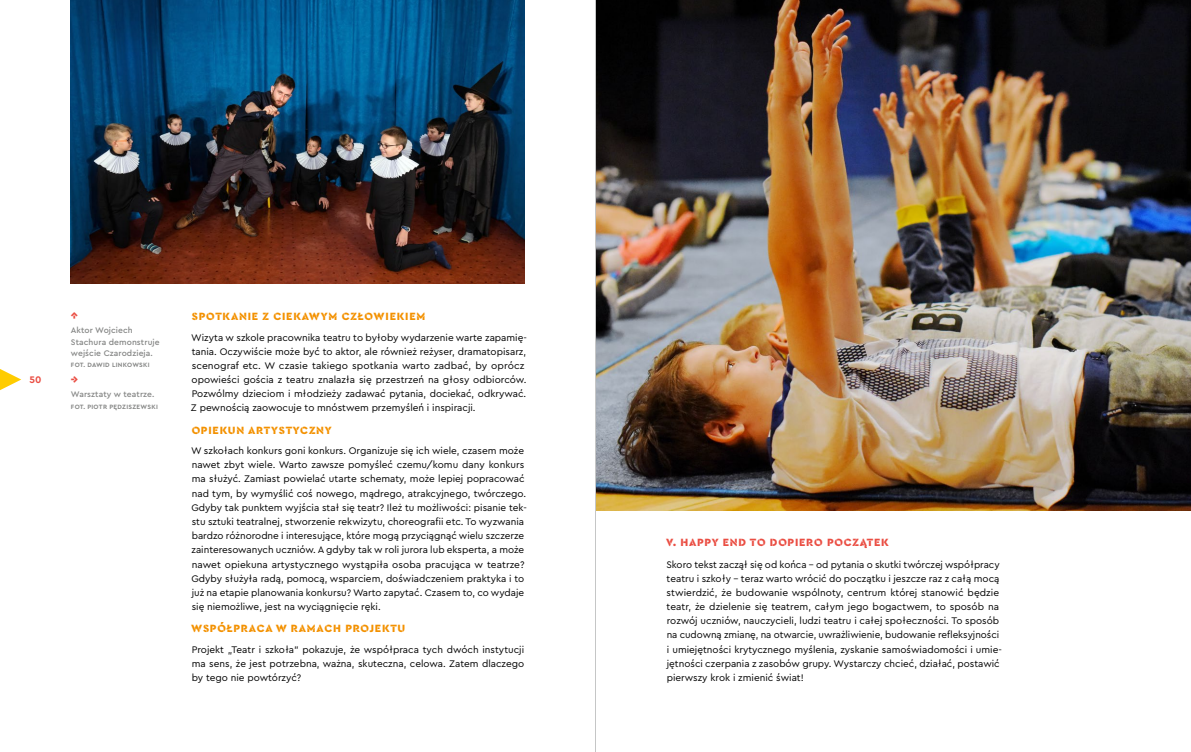
<style>
.page{position:relative;width:1191px;height:752px;background:#fff}
.page>*{position:absolute;margin:0;border:0;box-sizing:border-box;transform-origin:0 0}
.t1{font:900 11px "Cera Stencil PRO";letter-spacing:.07em;color:#f39100}
.t2{font:900 11px "Cera Stencil PRO";letter-spacing:.07em;color:#ea4e43}
.t3{font:10px/14.2px "Cera PRO";color:#000}
.t4{font:700 10px "Cera PRO";color:#ea4e43}
.t5{font:500 8.5px/11.3px "Cera PRO";letter-spacing:.01em;color:#868786}
.t6{font:700 6.5px "Cera PRO";letter-spacing:.045em;color:#868786}
</style>
<div class="page">
<img style="left:71px;top:0;width:453px;height:283px">
<img style="left:596px;top:0;width:595px;height:510px">
<svg style="left:0;top:369px;width:21px;height:21px"></svg>
<hr style="left:595px;top:0;width:1px;height:751px;background:#c5c6c6">
<p class="t4" style="left:30px;top:373px;width:13px">50</p>
<p class="t2" style="left:71px;top:308px;width:9px">↑</p>
<p class="t5" style="left:71px;top:324px;width:90px">Aktor Wojciech<br>Stachura demonstruje wejście Czarodzieja.</p>
<p class="t6" style="left:71px;top:361px;width:80px">FOT. DAWID LINKOWSKI</p>
<p class="t2" style="left:71px;top:372px;width:9px">→</p>
<p class="t5" style="left:71px;top:388px;width:85px">Warsztaty w teatrze.</p>
<p class="t6" style="left:71px;top:402px;width:88px">FOT. PIOTR PĘDZISZEWSKI</p>
<p class="t1" style="left:192px;top:309px;width:235px">SPOTKANIE Z CIEKAWYM CZŁOWIEKIEM</p>
<p class="t3" style="left:191px;top:329px;width:337px">Wizyta w szkole pracownika teatru to byłoby wydarzenie warte zapamię&shy;tania. Oczywiście może być to aktor, ale również reżyser, dramatopisarz, scenograf etc. W czasie takiego spotkania warto zadbać, by oprócz opowieści gościa z teatru znalazła się przestrzeń na głosy odbiorców.<br>Pozwólmy dzieciom i młodzieży zadawać pytania, dociekać, odkrywać.<br>Z pewnością zaowocuje to mnóstwem przemyśleń i inspiracji.</p>
<p class="t1" style="left:192px;top:422px;width:142px">OPIEKUN ARTYSTYCZNY</p>
<p class="t3" style="left:191px;top:443px;width:337px">W szkołach konkurs goni konkurs. Organizuje się ich wiele, czasem może nawet zbyt wiele. Warto zawsze pomyśleć czemu/komu dany konkurs ma służyć. Zamiast powielać utarte schematy, może lepiej popracować nad tym, by wymyślić coś nowego, mądrego, atrakcyjnego, twórczego.<br>Gdyby tak punktem wyjścia stał się teatr? Ileż tu możliwości: pisanie tek&shy;stu sztuki teatralnej, stworzenie rekwizytu, choreografii etc. To wyzwania bardzo różnorodne i interesujące, które mogą przyciągnąć wielu szczerze zainteresowanych uczniów. A gdyby tak w roli jurora lub eksperta, a może nawet opiekuna artystycznego wystąpiła osoba pracująca w teatrze?<br>Gdyby służyła radą, pomocą, wsparciem, doświadczeniem praktyka i to już na etapie planowania konkursu? Warto zapytać. Czasem to, co wydaje się niemożliwe, jest na wyciągnięcie ręki.</p>
<p class="t1" style="left:191px;top:621px;width:216px">WSPÓŁPRACA W RAMACH PROJEKTU</p>
<p class="t3" style="left:192px;top:641px;width:334px;text-align:justify">Projekt „Teatr i szkoła” pokazuje, że współpraca tych dwóch instytucji ma sens, że jest potrzebna, ważna, skuteczna, celowa. Zatem dlaczego by tego nie powtórzyć?</p>
<p class="t2" style="left:666px;top:535px;width:224px">V. HAPPY END TO DOPIERO POCZĄTEK</p>
<p class="t3" style="left:666px;top:556px;width:337px">Skoro tekst zaczął się od końca – od pytania o skutki twórczej współpracy teatru i szkoły – teraz warto wrócić do początku i jeszcze raz z całą mocą stwierdzić, że budowanie wspólnoty, centrum której stanowić będzie teatr, że dzielenie się teatrem, całym jego bogactwem, to sposób na rozwój uczniów, nauczycieli, ludzi teatru i całej społeczności. To sposób na cudowną zmianę, na otwarcie, uwrażliwienie, budowanie refleksyjności i umiejętności krytycznego myślenia, zyskanie samoświadomości i umie&shy;jętności czerpania z zasobów grupy. Wystarczy chcieć, działać, postawić pierwszy krok i zmienić świat!</p>
</div>
